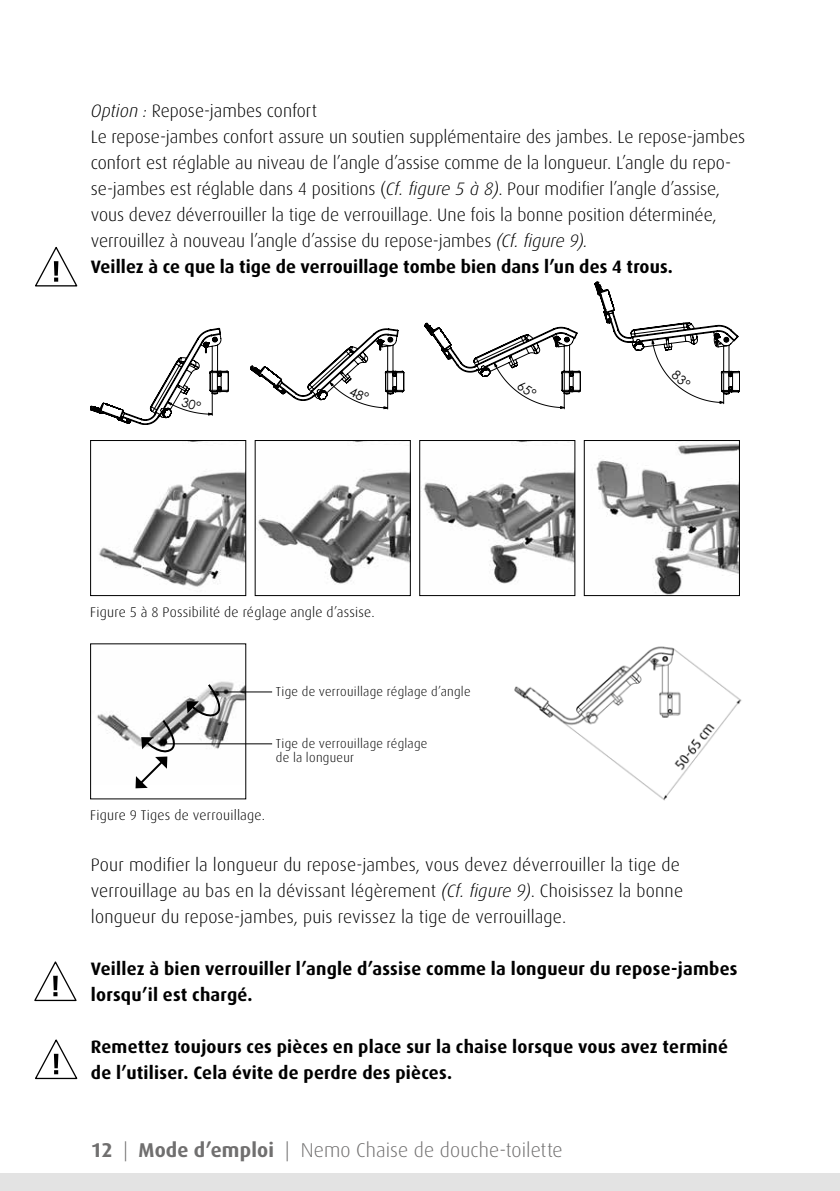
<style>
.page{position:relative;width:840px;height:1191px;background:#fff}
.page>*{position:absolute;margin:0;border:0;box-sizing:border-box;transform-origin:0 0}
.t1{font:300 20px "Dax";letter-spacing:.005em;color:#706f6f}
.t2{font:300 18px/26px "Dax";color:#000}
.t3{font:700 18px/26px "Dax";letter-spacing:.015em;color:#000}
.t4{font:300 14px "Dax";letter-spacing:.02em;color:#000}
.t5{font:300 13px/14.6px "Dax";letter-spacing:.02em;color:#000}
.s1{font-style:italic}
.s2{font-weight:700}
</style>
<div class="page">
<svg style="left:839px;top:1174px;width:1px;height:17px"></svg>
<div style="left:0;top:1174px;width:839px;height:17px;background:#e3e3e3"></div>
<svg style="left:90px;top:282px;width:649px;height:143px"></svg>
<img style="left:99px;top:443px;width:145px;height:144px">
<div style="left:90px;top:440px;width:156px;height:156px;border:1px solid #000"></div>
<img style="left:596px;top:443px;width:141px;height:151px">
<div style="left:583px;top:440px;width:156px;height:156px;border:1px solid #000"></div>
<img style="left:256px;top:471px;width:152px;height:113px">
<div style="left:254px;top:440px;width:156px;height:156px;border:1px solid #000"></div>
<img style="left:421px;top:442px;width:152px;height:142px">
<div style="left:419px;top:440px;width:156px;height:156px;border:1px solid #000"></div>
<img style="left:514px;top:646px;width:228px;height:155px">
<svg style="left:34px;top:961px;width:43px;height:40px"></svg>
<svg style="left:35px;top:247px;width:42px;height:39px"></svg>
<svg style="left:35px;top:1039px;width:42px;height:40px"></svg>
<img style="left:97px;top:681px;width:147px;height:64px">
<hr style="left:210px;top:691px;width:62px;height:1px;background:#000">
<hr style="left:164px;top:743px;width:108px;height:1px;background:#000">
<svg style="left:135px;top:683px;width:91px;height:105px"></svg>
<svg style="left:168px;top:397px;width:44px;height:18px"></svg>
<svg style="left:329px;top:382px;width:58px;height:26px"></svg>
<svg style="left:651px;top:340px;width:72px;height:63px"></svg>
<svg style="left:494px;top:363px;width:70px;height:45px"></svg>
<p class="t2" style="left:91px;top:98px;width:655px"><span class="s1">Option :</span> Repose-jambes confort<br>Le repose-jambes confort assure un soutien supplémentaire des jambes. Le repose-jambes confort est réglable au niveau de l’angle d’assise comme de la longueur. L’angle du repo&shy;se-jambes est réglable dans 4 positions (<span class="s1">Cf. figure 5 à 8)</span>. Pour modifier l’angle d’assise, vous devez déverrouiller la tige de verrouillage. Une fois la bonne position déterminée, verrouillez à nouveau l’angle d’assise du repose-jambes <span class="s1">(Cf. figure 9).<br></span><span class="s2">Veillez à ce que la tige de verrouillage tombe bien dans l’un des 4 trous.</span></p>
<p class="t4" style="left:90px;top:604px;width:286px">Figure 5 à 8 Possibilité de réglage angle d’assise.</p>
<p class="t5" style="left:276px;top:684px;width:196px">Tige de verrouillage réglage d’angle</p>
<p class="t5" style="left:276px;top:736px;width:153px">Tige de verrouillage réglage de la longueur</p>
<p class="t4" style="left:90px;top:808px;width:176px">Figure 9 Tiges de verrouillage.</p>
<p class="t2" style="left:91px;top:852px;width:593px">Pour modifier la longueur du repose-jambes, vous devez déverrouiller la tige de verrouillage au bas en la dévissant légèrement <span class="s1">(Cf. figure 9)</span>. Choisissez la bonne longueur du repose-jambes, puis revissez la tige de verrouillage.</p>
<p class="t3" style="left:91px;top:956px;width:647px">Veillez à bien verrouiller l’angle d’assise comme la longueur du repose-jambes lorsqu’il est chargé.</p>
<p class="t3" style="left:91px;top:1034px;width:638px">Remettez toujours ces pièces en place sur la chaise lorsque vous avez terminé de l’utiliser. Cela évite de perdre des pièces.</p>
<p class="t1" style="left:91px;top:1139px;width:473px"><span class="s2">12</span> | <span class="s2">Mode d’emploi</span> | Nemo Chaise de douche-toilette</p>
</div>
